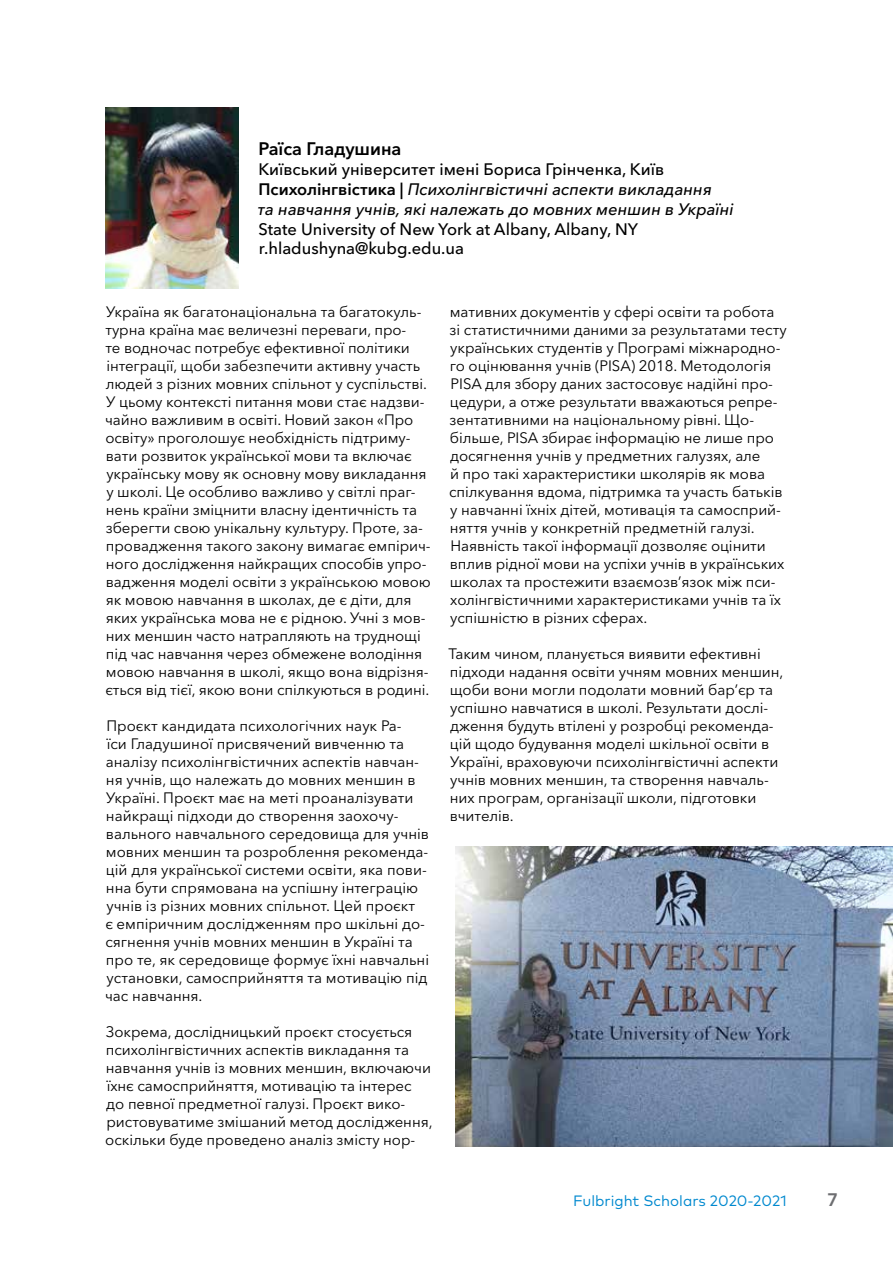
<style>
.page{position:relative;width:893px;height:1263px;background:#fff}
.page>*{position:absolute;margin:0;border:0;box-sizing:border-box;transform-origin:0 0}
.t1{font:600 18px "Avenir Next Cyr";color:#000}
.t2{font:800 18px "Avenir LT Std";color:#6d6e71}
.t3{font:italic 500 16.5px/19.8px "Avenir Next Cyr";color:#000}
.t4{font:500 16.5px/19.8px "Avenir Next Cyr";color:#000}
.t5{font:15px/18px "Avenir Next Cyr";letter-spacing:-.005em;color:#000}
.t6{font:15px "Mark Pro";color:#0089cf}
.s1{font-style:normal}
.s2{font-weight:600;font-style:normal}
</style>
<div class="page">
<img style="left:105px;top:107px;width:134px;height:182px">
<img style="left:455px;top:846px;width:438px;height:300px">
<p class="t1" style="left:258px;top:138px;width:145px">Раїса Гладушина</p>
<p class="t3" style="left:258px;top:159px;width:478px"><span class="s1">Київський університет імені Бориса Грінченка, Київ<br></span><span class="s2">Психолінгвістика |</span> Психолінгвістичні аспекти викладання<br>та навчання учнів, які належать до мовних меншин в Україні</p>
<p class="t4" style="left:259px;top:219px;width:381px">State University of New York at Albany, Albany, NY r.hladushyna@kubg.edu.ua</p>
<p class="t5" style="left:105px;top:303px;width:327px">Україна як багатонаціональна та багатокуль&shy;турна країна має величезні переваги, про-<br>те водночас потребує ефективної політики інтеграції, щоби забезпечити активну участь людей з різних мовних спільнот у суспільстві.<br>У цьому контексті питання мови стає надзви&shy;чайно важливим в освіті. Новий закон «Про освіту» проголошує необхідність підтриму&shy;вати розвиток української мови та включає українську мову як основну мову викладання у школі. Це особливо важливо у світлі праг&shy;нень країни зміцнити власну ідентичність та зберегти свою унікальну культуру. Проте, за&shy;провадження такого закону вимагає емпірич&shy;ного дослідження найкращих способів упро&shy;вадження моделі освіти з українською мовою як мовою навчання в школах, де є діти, для яких українська мова не є рідною. Учні з мов&shy;них меншин часто натрапляють на труднощі під час навчання через обмежене володіння мовою навчання в школі, якщо вона відрізня&shy;ється від тієї, якою вони спілкуються в родині.</p>
<p class="t5" style="left:105px;top:717px;width:326px">Проєкт кандидата психологічних наук Ра-<br>їси Гладушиної присвячений вивченню та аналізу психолінгвістичних аспектів навчан&shy;ня учнів, що належать до мовних меншин в Україні. Проєкт має на меті проаналізувати найкращі підходи до створення заохочу&shy;вального навчального середовища для учнів мовних меншин та розроблення рекоменда&shy;цій для української системи освіти, яка пови&shy;нна бути спрямована на успішну інтеграцію учнів із різних мовних спільнот. Цей проєкт<br>є емпіричним дослідженням про шкільні до&shy;сягнення учнів мовних меншин в Україні та про те, як середовище формує їхні навчальні установки, самосприйняття та мотивацію під час навчання.</p>
<p class="t5" style="left:105px;top:1023px;width:329px">Зокрема, дослідницький проєкт стосується психолінгвістичних аспектів викладання та навчання учнів із мовних меншин, включаючи їхнє самосприйняття, мотивацію та інтерес<br>до певної предметної галузі. Проєкт вико&shy;ристовуватиме змішаний метод дослідження, оскільки буде проведено аналіз змісту нор-</p>
<p class="t5" style="left:449px;top:303px;width:339px">мативних документів у сфері освіти та робота зі статистичними даними за результатами тесту українських студентів у Програмі міжнародно&shy;го оцінювання учнів (PISA) 2018. Методологія PISA для збору даних застосовує надійні про&shy;цедури, а отже результати вважаються репре&shy;зентативними на національному рівні. Що&shy;більше, PISA збирає інформацію не лише про досягнення учнів у предметних галузях, але<br>й про такі характеристики школярів як мова спілкування вдома, підтримка та участь батьків у навчанні їхніх дітей, мотивація та самосприй&shy;няття учнів у конкретній предметній галузі.<br>Наявність такої інформації дозволяє оцінити вплив рідної мови на успіхи учнів в українських школах та простежити взаємозв’язок між пси&shy;холінгвістичними характеристиками учнів та їх успішністю в різних сферах.</p>
<p class="t5" style="left:448px;top:645px;width:336px">Таким чином, планується виявити ефективні підходи надання освіти учням мовних меншин, щоби вони могли подолати мовний бар’єр та успішно навчатися в школі. Результати дослі&shy;дження будуть втілені у розробці рекоменда&shy;цій щодо будування моделі шкільної освіти в Україні, враховуючи психолінгвістичні аспекти учнів мовних меншин, та створення навчаль&shy;них програм, організації школи, підготовки вчителів.</p>
<p class="t6" style="left:573px;top:1189px;width:215px">Fulbright Scholars 2020-2021</p>
<p class="t2" style="left:827px;top:1189px;width:12px">7</p>
</div>
